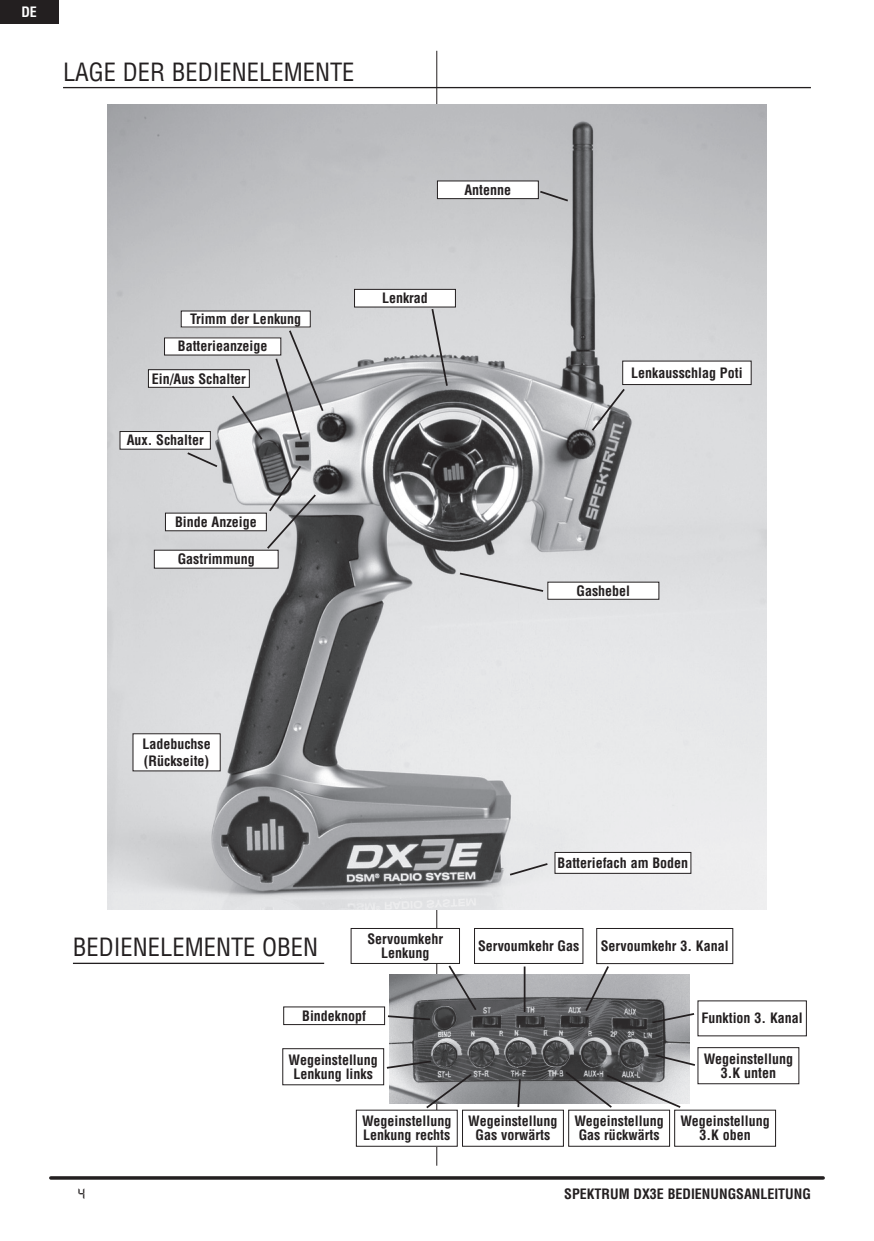
<style>
.page{position:relative;width:874px;height:1241px;background:#fff}
.page>*{position:absolute;margin:0;border:0;box-sizing:border-box;transform-origin:0 0}
.t1{font:condensed 24.5px "Helvetica LT Std";color:#231f20}
.t2{font:15.75px "Quartz Mon M";color:#231f20}
.t3{font:700 condensed 14px/14px "Helvetica LT Std";color:#231f20;text-align:center}
.t4{font:700 condensed 14px "Helvetica LT Std";color:#fff}
</style>
<div class="page">
<svg style="left:51px;top:1176px;width:771px;height:3px;background:#312d2e"></svg>
<hr style="left:436px;top:51px;width:1px;height:1114px;background:#231f20">
<div style="left:0;top:0;width:59px;height:23px;background:#231f20"></div>
<hr style="left:63px;top:87px;width:747px;height:1px;background:#231f20">
<img style="left:107px;top:105px;width:659px;height:804px">
<svg style="left:538px;top:189px;width:31px;height:14px"></svg>
<svg style="left:507px;top:861px;width:42px;height:15px"></svg>
<svg style="left:274px;top:328px;width:51px;height:113px;background:#c0c1c3"></svg>
<svg style="left:265px;top:464px;width:52px;height:86px;background:#9e9fa0"></svg>
<svg style="left:589px;top:387px;width:37px;height:45px;background:#9e9ea0"></svg>
<svg style="left:185px;top:451px;width:34px;height:17px"></svg>
<svg style="left:430px;top:307px;width:19px;height:80px;background:#b2b3b5"></svg>
<svg style="left:457px;top:571px;width:88px;height:22px;background:#d0d1d3"></svg>
<svg style="left:230px;top:393px;width:34px;height:48px"></svg>
<div style="left:437px;top:181px;width:101px;height:17px;background:#fff"></div>
<div style="left:437px;top:180px;width:101px;height:19px;border:1px solid #231f20"></div>
<div style="left:282px;top:1048px;width:102px;height:37px;border:1px solid #231f20"></div>
<div style="left:356px;top:1109px;width:101px;height:36px;background:#fff"></div>
<div style="left:697px;top:1047px;width:101px;height:36px;border:1px solid #231f20"></div>
<div style="left:133px;top:733px;width:87px;height:37px;background:#fff"></div>
<div style="left:132px;top:733px;width:88px;height:38px;border:1px solid #231f20"></div>
<div style="left:148px;top:369px;width:101px;height:18px;background:#fff"></div>
<div style="left:148px;top:369px;width:102px;height:19px;border:1px solid #231f20"></div>
<div style="left:181px;top:311px;width:129px;height:16px;background:#fff"></div>
<div style="left:351px;top:928px;width:108px;height:35px;background:#fff"></div>
<div style="left:350px;top:927px;width:109px;height:36px;border:1px solid #231f20"></div>
<div style="left:474px;top:927px;width:109px;height:36px;border:1px solid #231f20"></div>
<div style="left:596px;top:927px;width:136px;height:36px;border:1px solid #231f20"></div>
<div style="left:554px;top:852px;width:136px;height:21px;background:#fff"></div>
<div style="left:554px;top:851px;width:137px;height:22px;border:1px solid #231f20"></div>
<div style="left:120px;top:431px;width:90px;height:18px;background:#fff"></div>
<div style="left:119px;top:431px;width:92px;height:18px;border:1px solid #231f20"></div>
<div style="left:164px;top:338px;width:117px;height:17px;background:#fff"></div>
<div style="left:622px;top:361px;width:128px;height:23px;background:#fff"></div>
<div style="left:622px;top:360px;width:129px;height:25px;border:1px solid #231f20"></div>
<div style="left:154px;top:550px;width:124px;height:18px;background:#fff"></div>
<div style="left:165px;top:513px;width:101px;height:17px;background:#fff"></div>
<div style="left:354px;top:289px;width:101px;height:18px;background:#fff"></div>
<div style="left:354px;top:289px;width:101px;height:18px;border:1px solid #231f20"></div>
<div style="left:547px;top:582px;width:111px;height:17px;background:#fff"></div>
<img style="left:390px;top:973px;width:299px;height:130px">
<svg style="left:563px;top:1052px;width:132px;height:56px;background:#949597"></svg>
<svg style="left:516px;top:1077px;width:5px;height:31px"></svg>
<svg style="left:386px;top:1059px;width:87px;height:50px;background:#9a9b9d"></svg>
<svg style="left:387px;top:1014px;width:44px;height:7px"></svg>
<svg style="left:446px;top:963px;width:32px;height:49px"></svg>
<hr style="left:523px;top:966px;width:2px;height:45px;background:#231f20">
<svg style="left:558px;top:964px;width:137px;height:81px;background:#939395"></svg>
<hr style="left:73px;top:962px;width:251px;height:1px;background:#231f20">
<p class="t4" style="left:21px;top:3px;width:17px">DE</p>
<h1 class="t1" style="left:63px;top:56px;width:293px">LAGE DER BEDI ENELEMENTE</h1>
<p class="t3" style="left:190px;top:312px;width:112px">Trimm der Lenkung</p>
<p class="t3" style="left:178px;top:339px;width:91px">Batterieanzeige</p>
<p class="t3" style="left:152px;top:371px;width:96px">Ein/Aus Schalter</p>
<p class="t3" style="left:127px;top:433px;width:78px">Aux. Schalter</p>
<p class="t3" style="left:175px;top:514px;width:83px">Binde Anzeige</p>
<p class="t3" style="left:178px;top:552px;width:79px">Gastrimmung</p>
<p class="t3" style="left:464px;top:183px;width:48px">Antenne</p>
<p class="t3" style="left:382px;top:291px;width:47px">Lenkrad</p>
<p class="t3" style="left:631px;top:365px;width:113px">Lenkausschlag Poti</p>
<p class="t3" style="left:576px;top:583px;width:55px">Gashebel</p>
<p class="t3" style="left:142px;top:735px;width:70px;line-height:16.8px;text-align:left">Ladebuchse (Rückseite)</p>
<h1 class="t1" style="left:73px;top:931px;width:246px">BEDI ENELEMENTE OBEN</h1>
<p class="t3" style="left:557px;top:855px;width:132px">Batteriefach am Boden</p>
<p class="t3" style="left:367px;top:931px;width:77px">Servoumkehr<br>Lenkung</p>
<p class="t3" style="left:478px;top:938px;width:103px">Servoumkehr Gas</p>
<p class="t3" style="left:600px;top:938px;width:129px">Servoumkehr 3. Kanal</p>
<p class="t3" style="left:302px;top:1008px;width:65px">Bindeknopf</p>
<p class="t3" style="left:288px;top:1052px;width:91px">Wegeinstellung<br>Lenkung links</p>
<p class="t3" style="left:362px;top:1113px;width:91px;text-align:left">Wegeinstellung<br>Lenkung rechts</p>
<p class="t3" style="left:468px;top:1113px;width:91px">Wegeinstellung<br>Gas vorwärts</p>
<p class="t3" style="left:574px;top:1113px;width:91px;text-align:left">Wegeinstellung<br>Gas rückwärts</p>
<p class="t3" style="left:680px;top:1113px;width:91px">Wegeinstellung<br>3.K oben</p>
<p class="t3" style="left:701px;top:1011px;width:103px">Funktion 3. Kanal</p>
<p class="t3" style="left:703px;top:1051px;width:91px">Wegeinstellung<br>3.K unten</p>
<p class="t2" style="left:78px;top:1184px;width:9px">4</p>
<p class="t3" style="left:564px;top:1186px;width:248px">SPEKTRUM DX3E BEDIENUNGSANLEITUNG</p>
</div>
